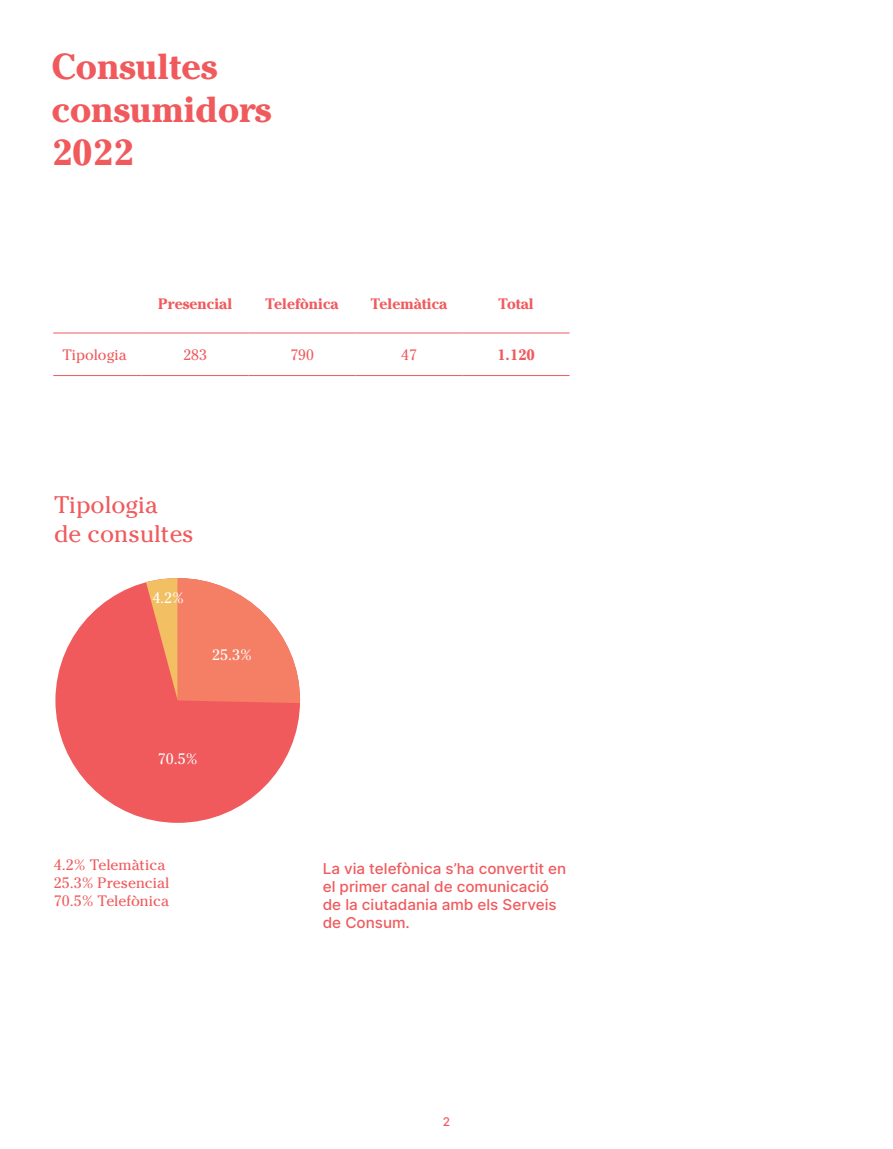
<style>
.page{position:relative;width:893px;height:1149px;background:#fff}
.page>*{position:absolute;margin:0;border:0;box-sizing:border-box;transform-origin:0 0}
.t1{font:700 35.85px/42.9px "Cheltenham";color:#f05a5d}
.t2{font:23.85px/28.7px "Cheltenham";color:#f05a5d}
.t3{font:500 15px/18px "Inter";color:#f05a5d}
.t4{font:15px/18px "Cheltenham";color:#f05a5d}
.t5{font:700 15px "Cheltenham";color:#f05a5d}
.t6{font:15px "Cheltenham";color:#fff}
.t7{font:500 12px "Inter";color:#f05a5d}
</style>
<div class="page">
<hr style="left:142px;top:375px;width:107px;height:1px;background:#f05a5d">
<hr style="left:249px;top:375px;width:107px;height:1px;background:#f05a5d">
<hr style="left:356px;top:375px;width:107px;height:1px;background:#f05a5d">
<hr style="left:463px;top:375px;width:106px;height:1px;background:#f05a5d">
<hr style="left:53px;top:375px;width:89px;height:1px;background:#f05a5d">
<hr style="left:53px;top:332px;width:89px;height:1px;background:#f05a5d">
<hr style="left:142px;top:332px;width:107px;height:1px;background:#f05a5d">
<hr style="left:249px;top:332px;width:107px;height:1px;background:#f05a5d">
<hr style="left:356px;top:332px;width:107px;height:1px;background:#f05a5d">
<hr style="left:463px;top:332px;width:106px;height:1px;background:#f05a5d">
<div style="left:55px;top:578px;width:245px;height:244px;background:#f05a5d;border-radius:50%"></div>
<svg style="left:140px;top:578px;width:160px;height:125px"></svg>
<h1 class="t1" style="left:52px;top:45px;width:221px">Consultes consumidors<br>2022</h1>
<p class="t5" style="left:158px;top:294px;width:75px">Presencial</p>
<p class="t5" style="left:266px;top:294px;width:75px">Telefònica</p>
<p class="t5" style="left:371px;top:294px;width:78px">Telemàtica</p>
<p class="t5" style="left:498px;top:294px;width:37px">Total</p>
<p class="t4" style="left:62px;top:345px;width:65px">Tipologia</p>
<p class="t4" style="left:183px;top:345px;width:25px">283</p>
<p class="t4" style="left:290px;top:345px;width:25px">790</p>
<p class="t4" style="left:401px;top:345px;width:17px">47</p>
<p class="t5" style="left:497px;top:345px;width:39px">1.120</p>
<h2 class="t2" style="left:54px;top:490px;width:141px">Tipologia<br>de consultes</h2>
<p class="t6" style="left:152px;top:588px;width:33px">4.2%</p>
<p class="t6" style="left:212px;top:645px;width:41px">25.3%</p>
<p class="t6" style="left:158px;top:750px;width:41px">70.5%</p>
<p class="t4" style="left:54px;top:855px;width:117px">4.2% Telemàtica<br>25.3% Presencial<br>70.5% Telefònica</p>
<p class="t3" style="left:323px;top:858px;width:245px">La via telefònica s’ha convertit en el primer canal de comunicació de la ciutadania amb els Serveis de Consum.</p>
<p class="t7" style="left:443px;top:1112px;width:9px">2</p>
</div>
